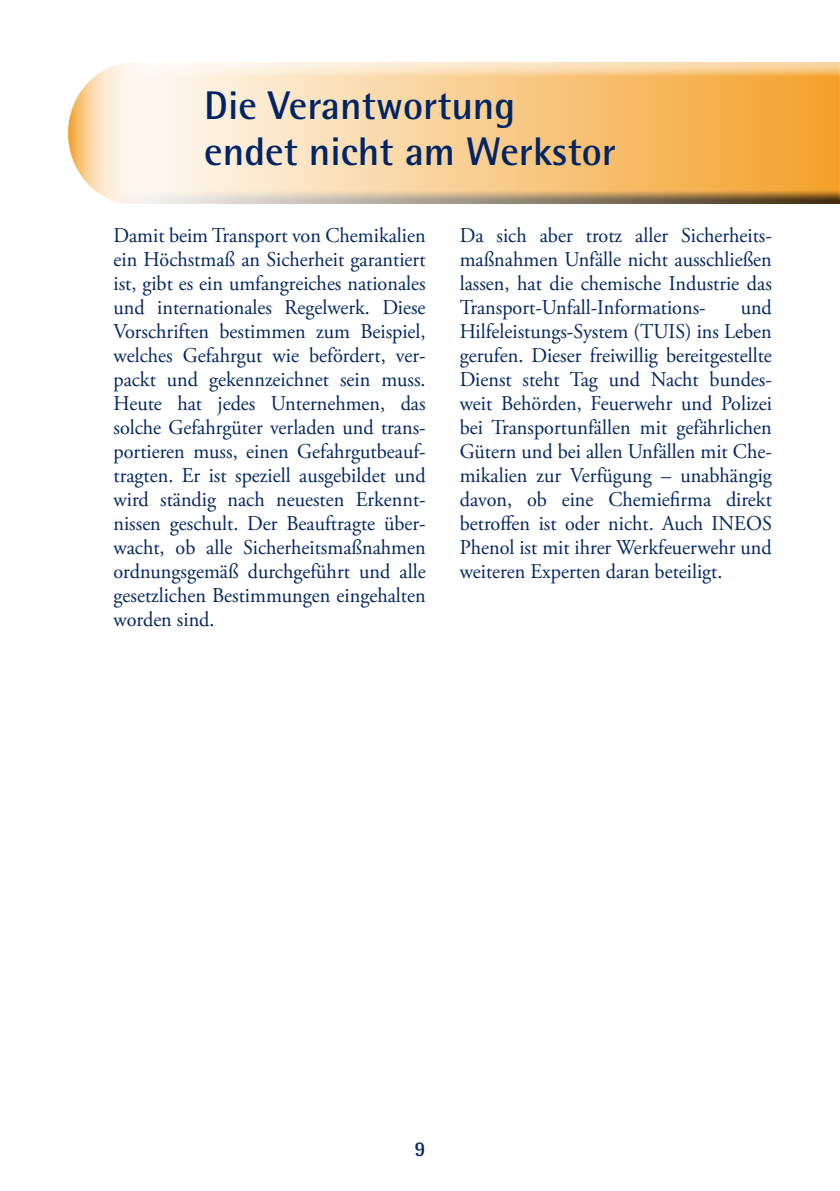
<style>
.page{position:relative;width:840px;height:1191px;background:#fff}
.page>*{position:absolute;margin:0;border:0;box-sizing:border-box;transform-origin:0 0}
.t1{font:700 40px/46px "Rotis Semi Sans";color:#002565}
.t2{font:21px/24px "Adobe Garamond Pro";color:#002565;text-align:justify;scale:.96 1}
.t3{font:700 21px "Rotis Semi Sans";color:#002565;scale:.96 1}
</style>
<div class="page">
<div style="left:105px;top:60px;width:734px;height:139px;background:#fff;opacity:.75"></div>
<div style="left:105px;top:63px;width:734px;height:143px;background:#000;opacity:.75"></div>
<svg style="left:68px;top:62px;width:132px;height:142px;background:#fbecd7"></svg>
<h1 class="t1" style="left:204px;top:82px;width:413px">Die Verantwortung endet nicht am Werkstor</h1>
<p class="t2" style="left:113px;top:224px;width:326px">Damit beim Transport von Chemikalien ein Höchstmaß an Sicherheit garantiert ist, gibt es ein umfangreiches nationales und internationales Regelwerk. Diese Vorschriften bestimmen zum Beispiel, welches Gefahrgut wie befördert, ver&shy;packt und gekennzeichnet sein muss.<br>Heute hat jedes Unternehmen, das solche Gefahrgüter verladen und trans&shy;portieren muss, einen Gefahrgutbeauf&shy;tragten. Er ist speziell ausgebildet und wird ständig nach neuesten Erkennt&shy;nissen geschult. Der Beauftragte über&shy;wacht, ob alle Sicherheitsmaßnahmen ordnungsgemäß durchgeführt und alle gesetzlichen Bestimmungen eingehalten worden sind.</p>
<p class="t2" style="left:459px;top:224px;width:326px">Da sich aber trotz aller Sicherheits&shy;maßnahmen Unfälle nicht ausschließen lassen, hat die chemische Industrie das Transport-Unfall-Informations-</p>
<p class="t2" style="left:459px;top:296px;width:326px;text-indent:281px">und Hilfeleistungs-System (TUIS) ins Leben gerufen. Dieser freiwillig bereitgestellte Dienst steht Tag und Nacht bundes&shy;weit Behörden, Feuerwehr und Polizei bei Transportunfällen mit gefährlichen Gütern und bei allen Unfällen mit Che&shy;mikalien zur Verfügung – unabhängig davon, ob eine Chemiefirma direkt betroffen ist oder nicht. Auch INEOS Phenol ist mit ihrer Werkfeuerwehr und weiteren Experten daran beteiligt.</p>
<p class="t3" style="left:414px;top:1135px;width:13px">9</p>
</div>
